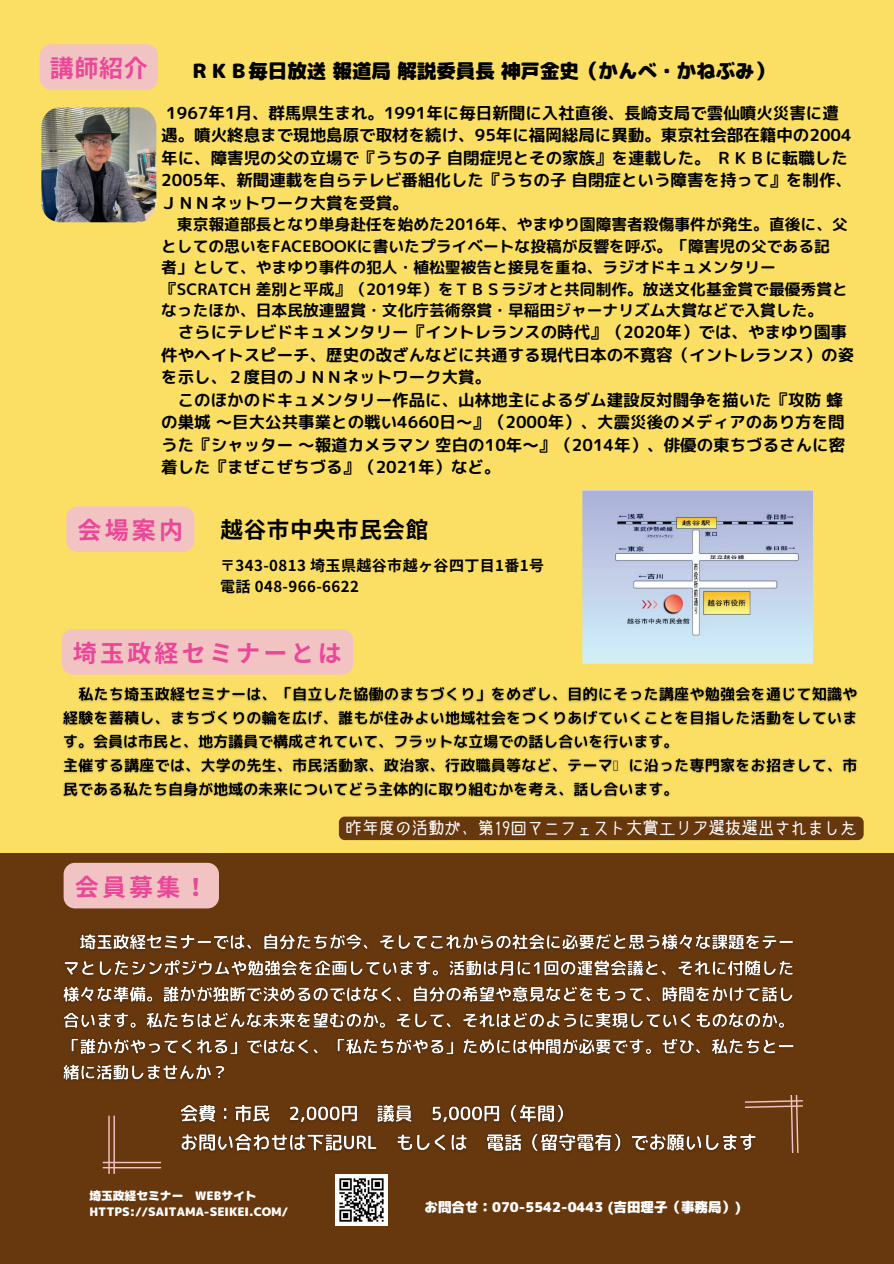
<style>
.page{position:relative;width:894px;height:1264px;background:#fff}
.page>*{position:absolute;margin:0;border:0;box-sizing:border-box;transform-origin:0 0}
.t1{font:700 24px "Noto Sans JP";letter-spacing:.135em;color:#eb4799}
.t2{font:700 22.5px "Noto Sans JP";letter-spacing:.03em;color:#000}
.t3{font:19.5px "rounded mplus 1 p black";color:#000}
.t4{font:16.5px/22.5px "rounded mplus 1 p bold";color:#000}
.t5{font:16.5px "cinecaption";color:#fff}
.t6{font:15.75px/21.3px "rounded mplus 1 p bold";color:#000}
.t7{font:700 15px/20.2px "Noto Sans JP";letter-spacing:.03em;color:#000}
.t8{font:13.5px "rounded mplus 1 p black";color:#fff}
.t9{font:11.7px/15.6px "rounded mplus 1 p black";color:#fff}
</style>
<div class="page">
<div style="left:0;top:852px;width:893px;height:411px;background:#67370e"></div>
<div style="left:0;top:0;width:893px;height:852px;background:#fadf64"></div>
<svg style="left:102px;top:1115px;width:59px;height:58px"></svg>
<img style="left:180px;top:1104px;width:564px;height:48px">
<svg style="left:744px;top:1095px;width:59px;height:58px"></svg>
<img style="left:335px;top:1174px;width:52px;height:51px">
<img style="left:41px;top:107px;width:115px;height:115px;border-radius:19px">
<img style="left:582px;top:491px;width:230px;height:172px">
<img style="left:62px;top:686px;width:796px;height:112px">
<div style="left:62px;top:629px;width:291px;height:45px;background:#f2c3c3;border-radius:11px"></div>
<div style="left:64px;top:862px;width:155px;height:46px;background:#f2c3c3;border-radius:11px"></div>
<img style="left:63px;top:934px;width:731px;height:147px">
<div style="left:339px;top:816px;width:524px;height:24px;background:#67370e"></div>
<div style="left:40px;top:44px;width:118px;height:46px;background:#f2c3c3;border-radius:11px"></div>
<div style="left:66px;top:506px;width:128px;height:46px;background:#f2c3c3;border-radius:11px"></div>
<h1 class="t1" style="left:50px;top:55px;width:99px">講師紹介</h1>
<p class="t3" style="left:190px;top:57px;width:585px">ＲＫＢ毎日放送 報道局 解説委員長 神戸金史（かんべ・かねぶみ）</p>
<p class="t4" style="left:161px;top:102px;width:692px;text-indent:5px">1967年1月、群馬県生まれ。1991年に毎日新聞に入社直後、長崎支局で雲仙噴火災害に遭遇。噴火終息まで現地島原で取材を続け、95年に福岡総局に異動。東京社会部在籍中の2004年に、障害児の父の立場で『うちの子 自閉症児とその家族』を連載した。 ＲＫＢに転職した2005年、新聞連載を自らテレビ番組化した『うちの子 自閉症という障害を持って』を制作、ＪＮＮネットワーク大賞を受賞。</p>
<p class="t6" style="left:161px;top:214px;width:688px">　東京報道部長となり単身赴任を始めた2016年、やまゆり園障害者殺傷事件が発生。直後に、父としての思いをFACEBOOKに書いたプライベートな投稿が反響を呼ぶ。「障害児の父である記者」として、やまゆり事件の犯人・植松聖被告と接見を重ね、ラジオドキュメンタリー『SCRATCH 差別と平成』（2019年）をＴＢＳラジオと共同制作。放送文化基金賞で最優秀賞となったほか、日本民放連盟賞・文化庁芸術祭賞・早稲田ジャーナリズム大賞などで入賞した。</p>
<p class="t4" style="left:161px;top:321px;width:694px">　さらにテレビドキュメンタリー『イントレランスの時代』（2020年）では、やまゆり園事件やヘイトスピーチ、歴史の改ざんなどに共通する現代日本の不寛容（イントレランス）の姿を示し、２度目のＪＮＮネットワーク大賞。<br>　このほかのドキュメンタリー作品に、山林地主によるダム建設反対闘争を描いた『攻防 蜂の巣城 ～巨大公共事業との戦い4660日～』（2000年）、大震災後のメディアのあり方を問うた『シャッター ～報道カメラマン 空白の10年～』（2014年）、俳優の東ちづるさんに密着した『まぜこぜちづる』（2021年）など。</p>
<h1 class="t1" style="left:77px;top:517px;width:107px">会場案内</h1>
<h2 class="t2" style="left:220px;top:517px;width:209px">越谷市中央市民会館</h2>
<p class="t7" style="left:220px;top:556px;width:325px">〒343-0813 埼玉県越谷市越ヶ谷四丁目 1番1号電話 048-966-6622</p>
<h1 class="t1" style="left:73px;top:639px;width:270px">埼玉政経セミナーとは</h1>
<h1 class="t1" style="left:75px;top:873px;width:134px">会員募集！</h1>
<p class="t5" style="left:345px;top:819px;width:513px">昨年度の活動が、第19回マニフェスト大賞エリア選抜選出されました</p>
<p class="t9" style="left:89px;top:1188px;width:200px">埼玉政経セミナー　WEBサイト<br>HTTPS://SAITAMA-SEIKEI.COM/</p>
<p class="t8" style="left:424px;top:1197px;width:318px">お問合せ：070-5542-0443 (吉田理子（事務局）)</p>
</div>
